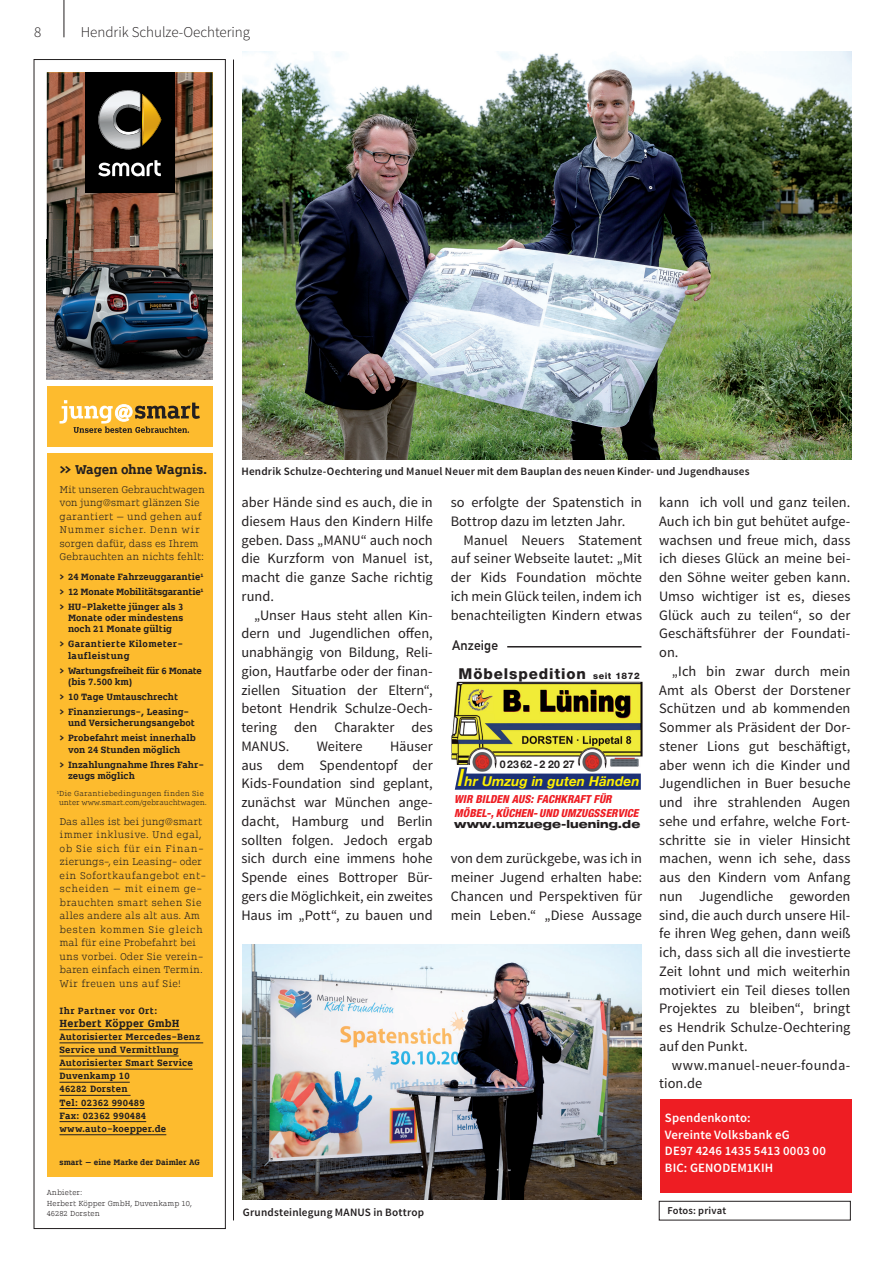
<style>
.page{position:relative;width:893px;height:1263px;background:#fff}
.page>*{position:absolute;margin:0;border:0;box-sizing:border-box;transform-origin:0 0}
.t1{font:700 15.75px "FO Rsmart";letter-spacing:-.01em;color:#231f20}
.t2{font:300 15px "Source Sans Pro";color:#231f20}
.t3{font:800 15px "Helvetica Neue";letter-spacing:.06em;color:#231f20}
.t4{font:14.4px/18.8px "Source Sans Pro";letter-spacing:.005em;color:#231f20;text-align:justify}
.t5{font:italic 700 13.5px "Helvetica Neue";letter-spacing:.005em;color:#fff101}
.t6{font:700 13.5px "DIN Alternate";letter-spacing:.01em;color:#231f20}
.t7{font:600 12.75px/16.5px "Source Sans Pro";letter-spacing:.01em;color:#fff}
.t8{font:700 12.75px "FO Rsmart";letter-spacing:.015em;color:#231f20}
.t9{font:300 12px/13.5px "FO Rsmart";letter-spacing:-.005em;color:#231f20}
.t10{font:700 11.25px/13.2px "FO Rsmart";color:#231f20}
.t11{font:600 11.25px "Source Sans Pro";letter-spacing:.015em;color:#231f20}
.t12{font:700 11.25px/11.2px "FO Rsmart";letter-spacing:-.025em;color:#231f20}
.t13{font:700 11.25px/11.2px "FO Rsmart";letter-spacing:.03em;color:#231f20}
.t14{font:700 11.25px "FO Rsmart";letter-spacing:.035em;color:#231f20}
.t15{font:italic 800 condensed 11.1px/13.5px "Helvetica Neue";letter-spacing:.005em;color:#ee1d23}
.t16{font:800 expanded 10.95px "Helvetica Neue";letter-spacing:.005em;color:#231f20}
.t17{font:600 10.5px "Source Sans Pro";letter-spacing:.015em;color:#231f20}
.t18{font:700 10.5px "Helvetica Neue";letter-spacing:.005em;color:#231f20}
.t19{font:700 9.6px "FO Rsmart";color:#231f20}
.t20{font:300 9px/10.5px "FO Rsmart";color:#231f20}
.s1{font-size:9px}
.s2{font-weight:500;font-size:24px}
</style>
<div class="page">
<div style="left:659px;top:1201px;width:192px;height:19px;border:1px solid #231f20"></div>
<hr style="left:64px;top:0;width:1px;height:37px;background:#231f20">
<hr style="left:233px;top:60px;width:1px;height:1160px;background:#231f20">
<img style="left:242px;top:944px;width:399px;height:256px">
<img style="left:243px;top:52px;width:608px;height:407px">
<div style="left:660px;top:1099px;width:191px;height:93px;background:#ee1d23"></div>
<hr style="left:507px;top:646px;width:134px;height:1px;background:#231f20">
<svg style="left:455px;top:772px;width:186px;height:18px;background:#334584"></svg>
<img style="left:451px;top:682px;width:191px;height:90px">
<div style="left:47px;top:72px;width:166px;height:1144px;background:#fdbb2e"></div>
<img style="left:47px;top:72px;width:166px;height:148px">
<img style="left:47px;top:220px;width:166px;height:19px">
<img style="left:47px;top:239px;width:166px;height:141px">
<div style="left:34px;top:1177px;width:191px;height:51px;background:#fff"></div>
<hr style="left:60px;top:1029px;width:120px;height:1px;background:#231f20">
<hr style="left:60px;top:1042px;width:143px;height:1px;background:#231f20">
<hr style="left:60px;top:1055px;width:119px;height:1px;background:#231f20">
<hr style="left:60px;top:1069px;width:133px;height:1px;background:#231f20">
<hr style="left:60px;top:1082px;width:70px;height:1px;background:#231f20">
<hr style="left:60px;top:1095px;width:71px;height:1px;background:#231f20">
<hr style="left:60px;top:1108px;width:85px;height:1px;background:#231f20">
<hr style="left:60px;top:1121px;width:86px;height:1px;background:#231f20">
<hr style="left:60px;top:1134px;width:106px;height:1px;background:#231f20">
<div style="left:34px;top:380px;width:191px;height:6px;background:#fff"></div>
<div style="left:85px;top:72px;width:89px;height:121px;background:#000"></div>
<svg style="left:98px;top:160px;width:63px;height:16px"></svg>
<svg style="left:98px;top:90px;width:63px;height:59px"></svg>
<div style="left:34px;top:447px;width:191px;height:6px;background:#fff"></div>
<svg style="left:60px;top:400px;width:140px;height:33px"></svg>
<div style="left:34px;top:59px;width:192px;height:1170px;border:1px solid #231f20"></div>
<p class="t2" style="left:34px;top:23px;width:9px">8</p>
<p class="t2" style="left:81px;top:23px;width:171px">Hendrik Schulze-Oechtering</p>
<p class="t1" style="left:60px;top:461px;width:149px">‡ Wagen ohne Wagnis.</p>
<p class="t9" style="left:60px;top:482px;width:147px">Mit unseren Gebrauchtwagen von jung@smart glänzen Sie garantiert – und gehen auf<br>Nummer sicher. Denn wir sorgen dafür, dass es Ihrem<br>Gebrauchten an nichts fehlt:</p>
<p class="t10" style="left:60px;top:568px;width:146px;line-height:15.1px;text-align:justify">&gt; 24 Monate Fahrzeuggarantie¹ &gt; 12 Monate Mobilitätsgarantie¹ &gt; HU-Plakette jünger als 3</p>
<p class="t10" style="left:68px;top:612px;width:117px;line-height:11.2px">Monate oder mindestens noch 21 Monate gültig</p>
<p class="t13" style="left:68px;top:638px;width:117px;text-indent:-9px">&gt; Garantierte Kilometer&shy;laufleistung</p>
<p class="t12" style="left:68px;top:664px;width:135px;text-indent:-9px">&gt; Wartungsfreiheit für 6 Monate (bis 7.500 km)</p>
<p class="t10" style="left:60px;top:689px;width:131px;line-height:15.1px">&gt; 10 Tage Umtauschrecht<br>&gt; Finanzierungs-, Leasing-</p>
<p class="t10" style="left:60px;top:715px;width:138px;line-height:15px;text-align:right">und Versicherungsangebot<br>&gt; Probefahrt meist innerhalb</p>
<p class="t10" style="left:60px;top:742px;width:146px;line-height:15px;text-indent:9px">von 24 Stunden möglich<br>&gt; Inzahlungnahme Ihres Fahr-</p>
<p class="t10" style="left:68px;top:769px;width:68px">zeugs möglich</p>
<p class="t20" style="left:57px;top:789px;width:152px;line-height:9px">¹Die Garantiebedingungen finden Sie unter www.smart.com/gebrauchtwagen.</p>
<p class="t9" style="left:60px;top:814px;width:148px">Das alles ist bei jung@smart immer inklusive. Und egal, ob Sie sich für ein Finan&shy;zierungs-, ein Leasing- oder ein Sofortkaufangebot ent&shy;scheiden – mit einem ge&shy;brauchten smart sehen Sie alles andere als alt aus. Am besten kommen Sie gleich mal für eine Probefahrt bei uns vorbei. Oder Sie verein&shy;baren einfach einen Termin.<br>Wir freuen uns auf Sie!</p>
<p class="t14" style="left:60px;top:1004px;width:100px">Ihr Partner vor Ort:</p>
<p class="t8" style="left:60px;top:1016px;width:122px">Herbert Köpper GmbH</p>
<p class="t10" style="left:60px;top:1030px;width:142px">Autorisierter Mercedes-Benz<br>Service und Vermittlung<br>Autorisierter Smart Service<br>Duvenkamp 10<br>46282 Dorsten<br>Tel: 02362 990489<br>Fax: 02362 990484 www.auto-koepper.de</p>
<p class="t19" style="left:60px;top:1156px;width:142px">smart – eine Marke der Daimler AG</p>
<p class="t20" style="left:47px;top:1187px;width:147px">Anbieter:<br>Herbert Köpper GmbH, Duvenkamp 10,<br>46282 Dorsten</p>
<p class="t11" style="left:241px;top:464px;width:510px">Hendrik Schulze-Oechtering und Manuel Neuer mit dem Bauplan des neuen Kinder- und Jugendhauses</p>
<p class="t4" style="left:241px;top:493px;width:193px">aber Hände sind es auch, die in diesem Haus den Kindern Hilfe geben. Dass „MANU“ auch noch die Kurzform von Manuel ist, macht die ganze Sache richtig rund.</p>
<p class="t4" style="left:241px;top:606px;width:193px;text-indent:13px">„Unser Haus steht allen Kin&shy;dern und Jugendlichen offen, unabhängig von Bildung, Reli&shy;gion, Hautfarbe oder der finan&shy;ziellen Situation der Eltern“, betont Hendrik Schulze-Oech&shy;tering den Charakter des MANUS.</p>
<p class="t4" style="left:317px;top:737px;width:47px">Weitere</p>
<p class="t4" style="left:241px;top:737px;width:193px;text-indent:149px">Häuser aus dem Spendentopf der Kids-Foundation sind geplant, zunächst war München ange&shy;dacht, Hamburg und Berlin sollten folgen. Jedoch ergab sich durch eine immens hohe Spende eines Bottroper Bür&shy;gers die Möglichkeit, ein zweites Haus im „Pott“, zu bauen und</p>
<p class="t11" style="left:243px;top:1205px;width:183px">Grundsteinlegung MANUS in Bottrop</p>
<p class="t4" style="left:451px;top:493px;width:193px">so erfolgte der Spatenstich in<br>Bottrop dazu im letzten Jahr.</p>
<p class="t4" style="left:451px;top:531px;width:193px;text-indent:13px">Manuel Neuers Statement auf seiner Webseite lautet: „Mit der Kids Foundation möchte ich mein Glück teilen, indem ich benachteiligten Kindern etwas</p>
<p class="t6" style="left:452px;top:635px;width:48px">Anzeige</p>
<p class="t3" style="left:459px;top:664px;width:183px">Möbelspedition <span class="s1">seit 1872</span></p>
<p class="t18" style="left:500px;top:755px;width:76px">0 23 62 - 2 20 27</p>
<p class="t5" style="left:458px;top:771px;width:183px"><span class="s2">I</span>hr Umzug in guten Händen</p>
<p class="t15" style="left:454px;top:792px;width:186px">WIR BILDEN AUS: FACHKRAFT FÜR<br>MÖBEL-, KÜCHEN- UND UMZUGSSERVICE</p>
<p class="t16" style="left:454px;top:817px;width:188px">www.umzuege-luening.de</p>
<p class="t4" style="left:451px;top:849px;width:193px">von dem zurückgebe, was ich in meiner Jugend erhalten habe:<br>Chancen und Perspektiven für mein Leben.“ „Diese Aussage</p>
<p class="t4" style="left:659px;top:493px;width:193px">kann ich voll und ganz teilen.<br>Auch ich bin gut behütet aufge&shy;wachsen und freue mich, dass ich dieses Glück an meine bei&shy;den Söhne weiter geben kann.<br>Umso wichtiger ist es, dieses Glück auch zu teilen“, so der Geschäftsführer der Foundati&shy;on.</p>
<p class="t4" style="left:659px;top:662px;width:193px;text-indent:13px">„Ich bin zwar durch mein Amt als Oberst der Dorstener Schützen und ab kommenden Sommer als Präsident der Dor&shy;stener Lions gut beschäftigt, aber wenn ich die Kinder und Jugendlichen in Buer besuche und ihre strahlenden Augen sehe und erfahre, welche Fort&shy;schritte sie in vieler Hinsicht machen, wenn ich sehe, dass aus den Kindern vom Anfang nun Jugendliche geworden sind, die auch durch unsere Hil&shy;fe ihren Weg gehen, dann weiß ich, dass sich all die investierte Zeit lohnt und mich weiterhin motiviert ein Teil dieses tollen Projektes zu bleiben“, bringt es Hendrik Schulze-Oechtering auf den Punkt.</p>
<p class="t4" style="left:659px;top:1056px;width:193px;text-indent:13px">www.manuel-neuer-founda&shy;tion.de</p>
<p class="t7" style="left:665px;top:1110px;width:163px">Spendenkonto:<br>Vereinte Volksbank eG<br>DE97 4246 1435 5413 0003 00<br>BIC: GENODEM1KIH</p>
<p class="t17" style="left:667px;top:1204px;width:60px">Fotos: privat</p>
</div>
